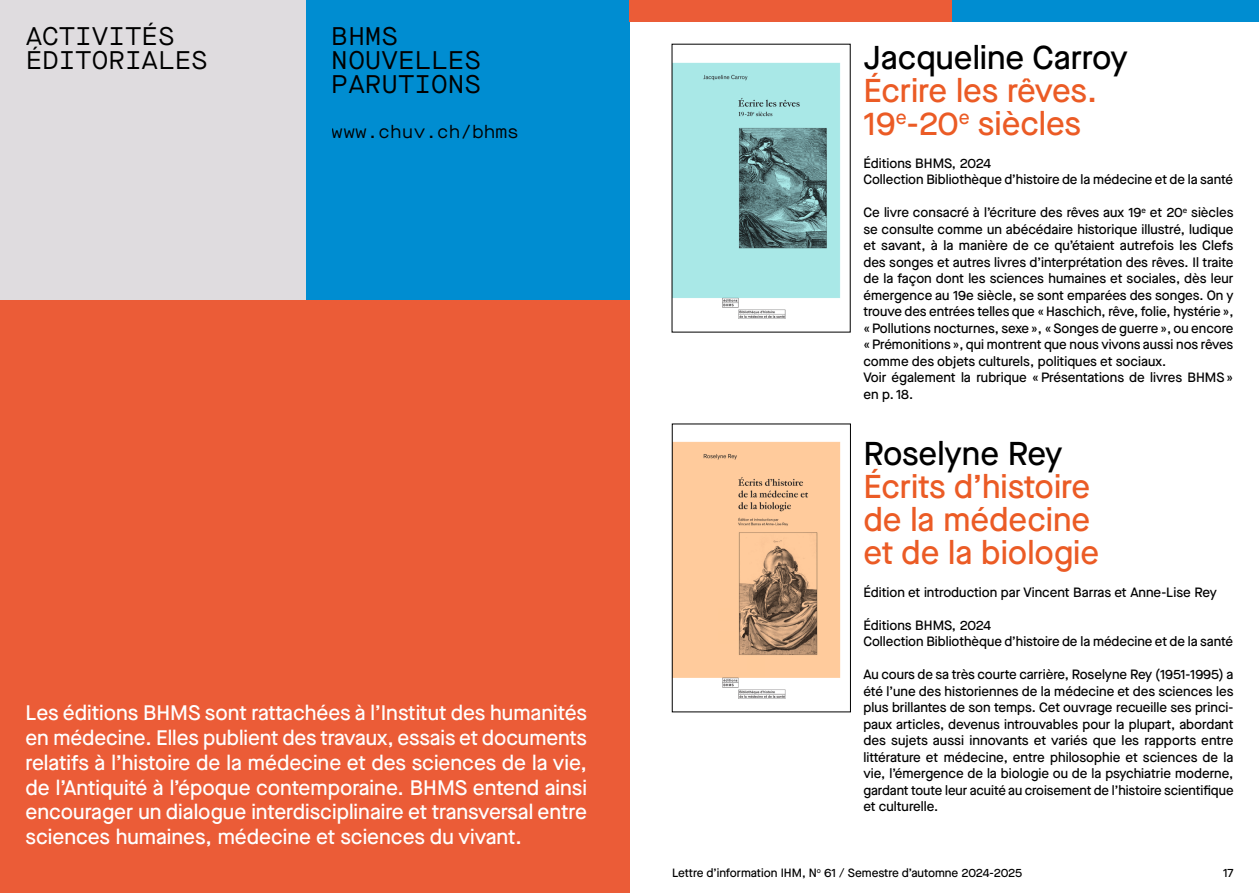
<style>
.page{position:relative;width:1259px;height:893px;background:#fff}
.page>*{position:absolute;margin:0;border:0;box-sizing:border-box;transform-origin:0 0}
.t1{font:500 33px/33px "Maison Neue";color:#eb5b25}
.t2{font:500 33px "Maison Neue";color:#000}
.t3{font:25.5px/23.9px "Maison Neue Mono";color:#000}
.t4{font:500 21px/24.8px "Maison Neue";color:#fff;text-align:justify}
.t5{font:18px "Maison Neue Mono";color:#000}
.t6{font:500 13.5px/16.5px "Maison Neue";color:#000}
.t7{font:500 12px "Maison Neue";letter-spacing:-.005em;color:#000}
</style>
<div class="page">
<div style="left:0;top:299px;width:629px;height:594px;background:#eb5c37"></div>
<div style="left:0;top:0;width:306px;height:299px;background:#dfdcdf"></div>
<div style="left:306px;top:0;width:323px;height:299px;background:#008dd1"></div>
<div style="left:629px;top:0;width:323px;height:21px;background:#eb5c37"></div>
<div style="left:952px;top:0;width:307px;height:21px;background:#008dd1"></div>
<img style="left:673px;top:62px;width:167px;height:257px">
<img style="left:674px;top:441px;width:167px;height:258px">
<div style="left:672px;top:424px;width:179px;height:288px;border:1px solid #000"></div>
<h2 class="t3" style="left:26px;top:24px;width:184px">ACTIVITÉS<br>ÉDITORIALES</h2>
<h2 class="t3" style="left:332px;top:24px;width:151px">BHMS<br>NOUVELLES<br>PARUTIONS</h2>
<h3 class="t5" style="left:332px;top:120px;width:189px">www.chuv.ch/bhms</h3>
<p class="t4" style="left:26px;top:700px;width:563px">Les éditions BHMS sont rattachées à l’Institut des humanités en médecine. Elles publient des travaux, essais et documents relatifs à l’histoire de la médecine et des sciences de la vie, de l’Antiquité à l’époque contemporaine. BHMS entend ainsi encourager un dialogue interdisciplinaire et transversal entre sciences humaines, médecine et sciences du vivant.</p>
<h1 class="t2" style="left:863px;top:35px;width:266px">Jacqueline Carroy</h1>
<h1 class="t1" style="left:863px;top:73px;width:235px">Écrire les rêves.<br>19<sup>e</sup>-20<sup>e</sup> siècles</h1>
<p class="t6" style="left:863px;top:155px;width:371px">Éditions BHMS, 2024<br>Collection Bibliothèque d’histoire de la médecine et de la santé</p>
<p class="t6" style="left:863px;top:204px;width:372px">Ce livre consacré à l’écriture des rêves aux 19<sup>e</sup> et 20<sup>e</sup> siècles se consulte comme un abécédaire historique illustré, ludique et savant, à la manière de ce qu’étaient autrefois les Clefs des songes et autres livres d’interprétation des rêves. Il traite de la façon dont les sciences humaines et sociales, dès leur émergence au 19e siècle, se sont emparées des songes. On y trouve des entrées telles que « Haschich, rêve, folie, hystérie », « Pollutions nocturnes, sexe », « Songes de guerre », ou encore « Prémonitions », qui montrent que nous vivons aussi nos rêves comme des objets culturels, politiques et sociaux.<br>Voir également la rubrique « Présentations de livres BHMS » en p. 18.</p>
<h1 class="t2" style="left:863px;top:431px;width:201px">Roselyne Rey</h1>
<h1 class="t1" style="left:863px;top:469px;width:237px">Écrits d’histoire de la médecine et de la biologie</h1>
<p class="t6" style="left:863px;top:584px;width:355px">Édition et introduction par Vincent Barras et Anne-Lise Rey</p>
<p class="t6" style="left:863px;top:617px;width:371px">Éditions BHMS, 2024<br>Collection Bibliothèque d’histoire de la médecine et de la santé</p>
<p class="t6" style="left:863px;top:666px;width:372px;text-align:justify">Au cours de sa très courte carrière, Roselyne Rey (1951-1995) a été l’une des historiennes de la médecine et des sciences les plus brillantes de son temps. Cet ouvrage recueille ses princi&shy;paux articles, devenus introuvables pour la plupart, abordant des sujets aussi innovants et variés que les rapports entre littérature et médecine, entre philosophie et sciences de la vie, l’émergence de la biologie ou de la psychiatrie moderne, gardant toute leur acuité au croisement de l’histoire scientifique et culturelle.</p>
<p class="t7" style="left:672px;top:865px;width:352px">Lettre d’information IHM, N<sup>o</sup> 61 / Semestre d’automne 2024-2025</p>
<p class="t7" style="left:1223px;top:865px;width:12px">17</p>
</div>
